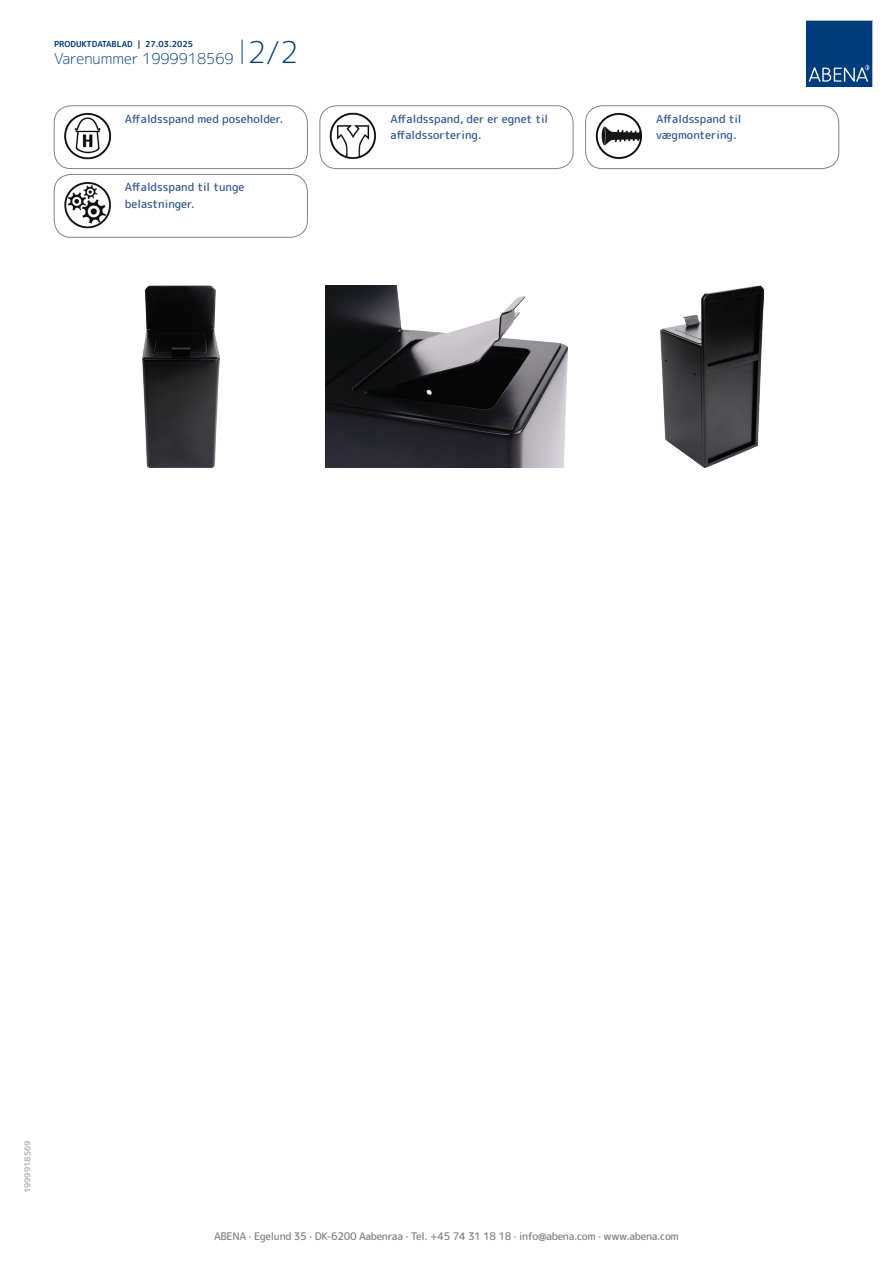
<style>
.page{position:relative;width:893px;height:1263px;background:#fff}
.page>*{position:absolute;margin:0;border:0;box-sizing:border-box;transform-origin:0 0}
.t1{font:300 15px "Rounded Mplus 1 c";color:#013d7d}
.t2{font:500 11.25px/16.5px "Rounded Mplus 1 c";color:#305691}
.t3{font:500 10.5px "Rounded Mplus 1 c";letter-spacing:-.03em;color:#808285}
.t4{font:700 8.25px "Rounded Mplus 1 c";color:#013d7d}
.t5{font:700 8.25px "Rounded Mplus 1 c";color:#b2b3b7}
.s1{font-size:30px}
</style>
<div class="page">
<svg style="left:242px;top:40px;width:1px;height:24px"></svg>
<svg style="left:806px;top:20px;width:67px;height:67px;background:#144b86"></svg>
<img style="left:64px;top:112px;width:47px;height:47px">
<div style="left:54px;top:106px;width:254px;height:63px;border:1px solid #808285;border-radius:17px"></div>
<img style="left:329px;top:112px;width:47px;height:47px">
<div style="left:320px;top:106px;width:253px;height:63px;border:1px solid #808285;border-radius:17px"></div>
<img style="left:595px;top:112px;width:47px;height:48px">
<div style="left:585px;top:106px;width:254px;height:63px;border:1px solid #808285;border-radius:17px"></div>
<img style="left:64px;top:182px;width:47px;height:46px">
<div style="left:54px;top:174px;width:254px;height:63px;border:1px solid #808285;border-radius:17px"></div>
<img style="left:142px;top:285px;width:77px;height:183px">
<img style="left:326px;top:285px;width:241px;height:183px">
<img style="left:661px;top:285px;width:103px;height:183px">
<p class="t4" style="left:54px;top:38px;width:141px">PRODUKTDATABLAD | 27.03.2025</p>
<h1 class="t1" style="left:54px;top:48px;width:246px">Varenummer 1999918569 <span class="s1">2/2</span></h1>
<p class="t2" style="left:125px;top:110px;width:160px">Affaldsspand med poseholder.</p>
<p class="t2" style="left:390px;top:110px;width:159px">Affaldsspand, der er egnet til affaldssortering.</p>
<p class="t2" style="left:656px;top:110px;width:87px">Affaldsspand til vægmontering.</p>
<p class="t2" style="left:125px;top:179px;width:121px">Affaldsspand til tunge belastninger.</p>
<p class="t5" style="left:22px;top:1193px;width:54px;rotate:-90deg">1999918569</p>
<p class="t3" style="left:214px;top:1229px;width:466px">ABENA · Egelund 35 · DK-6200 Aabenraa · Tel. +45 74 31 18 18 · info@abena.com · www.abena.com</p>
</div>
